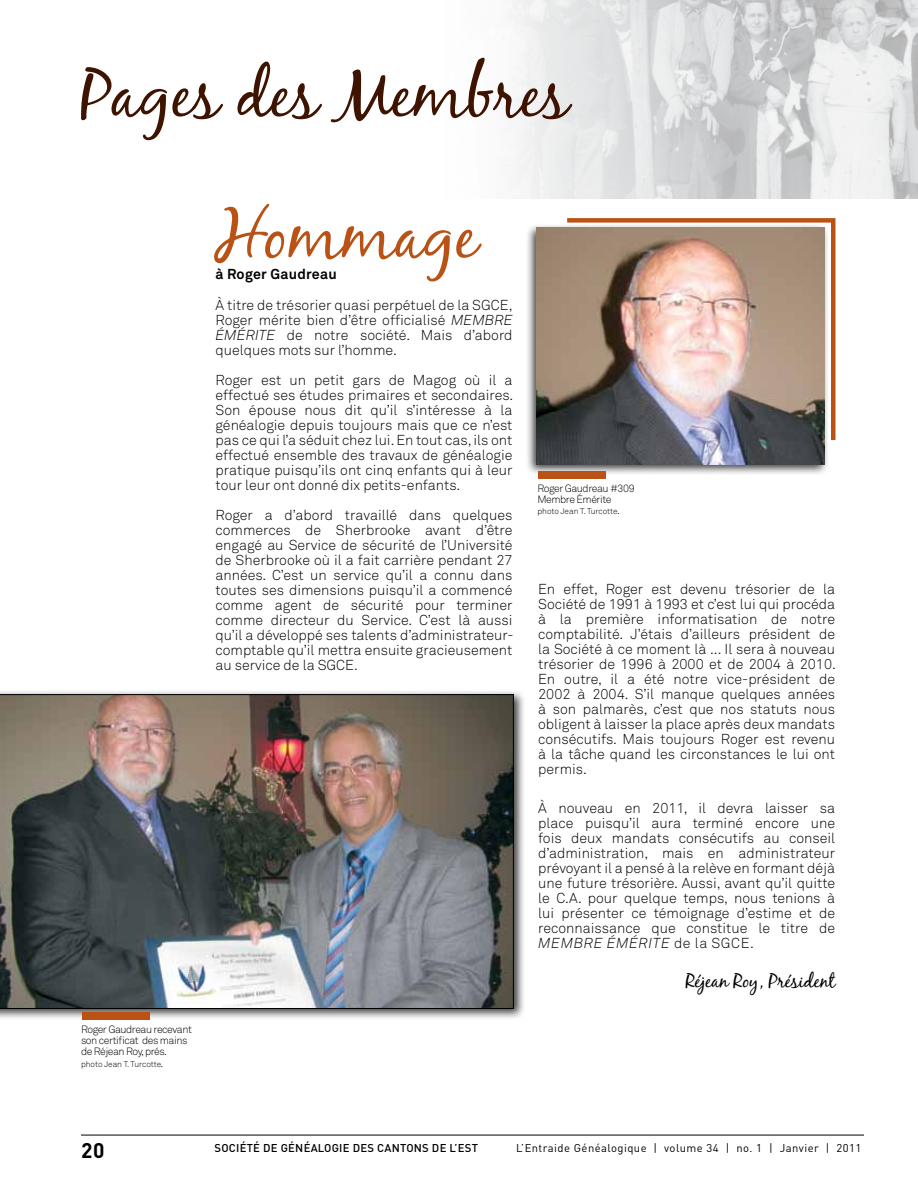
<style>
.page{position:relative;width:918px;height:1188px;background:#fff}
.page>*{position:absolute;margin:0;border:0;box-sizing:border-box;transform-origin:0 0}
.t1{font:67.5px "Black Jack";color:#3e1300}
.t2{font:67.5px "Black Jack";color:#ba5216}
.t3{font:700 21px "DIN";color:#000}
.t4{font:19.5px "Black Jack";color:#000}
.t5{font:300 14.25px/15px "Akkurat";color:#000;text-align:justify}
.t6{font:700 14.25px "Akkurat";letter-spacing:.02em;color:#000}
.t7{font:11.25px "DIN";letter-spacing:.04em;color:#000}
.t8{font:500 11.25px "DIN";letter-spacing:.02em;color:#000}
.t9{font:300 10.5px/11.2px "Akkurat";letter-spacing:-.04em;color:#000}
.t10{font:300 8.25px "Akkurat";color:#000}
.s1{font-style:italic}
.s2{font-style:italic;font-size:10.5px}
</style>
<div class="page">
<hr style="left:81px;top:1135px;width:783px;height:1px;background:#000">
<img style="left:509px;top:0;width:409px;height:198px">
<svg style="left:567px;top:218px;width:269px;height:223px;background:#c6703e"></svg>
<div style="left:525px;top:223px;width:305px;height:253px;background:#000;opacity:.75"></div>
<img style="left:537px;top:228px;width:288px;height:237px">
<div style="left:538px;top:471px;width:68px;height:8px;background:#ba5216"></div>
<div style="left:0;top:689px;width:525px;height:331px;background:#000;opacity:.75"></div>
<img style="left:0;top:694px;width:514px;height:315px">
<div style="left:82px;top:1012px;width:68px;height:8px;background:#ba5216"></div>
<h1 class="t1" style="left:81px;top:53px;width:489px">Pages des Membres</h1>
<h1 class="t2" style="left:216px;top:194px;width:263px">Hommage</h1>
<p class="t6" style="left:216px;top:265px;width:123px">à Roger Gaudreau</p>
<p class="t5" style="left:216px;top:298px;width:299px">À titre de trésorier quasi perpétuel de la SGCE, Roger mérite bien d’être officialisé <span class="s1">MEMBRE ÉMÉRITE</span> de notre société. Mais d’abord quelques mots sur l’homme.</p>
<p class="t5" style="left:216px;top:373px;width:299px">Roger est un petit gars de Magog où il a effectué ses études primaires et secondaires.<br>Son épouse nous dit qu’il s’intéresse à la généalogie depuis toujours mais que ce n’est pas ce qui l’a séduit chez lui. En tout cas, ils ont effectué ensemble des travaux de généalogie pratique puisqu’ils ont cinq enfants qui à leur tour leur ont donné dix petits-enfants.</p>
<p class="t5" style="left:216px;top:508px;width:300px">Roger a d’abord travaillé dans quelques commerces de Sherbrooke avant d’être engagé au Service de sécurité de l’Université de Sherbrooke où il a fait carrière pendant 27 années. C’est un service qu’il a connu dans toutes ses dimensions puisqu’il a commencé comme agent de sécurité pour terminer comme directeur du Service. C’est là aussi qu’il a développé ses talents d’administrateur&shy;comptable qu’il mettra ensuite gracieusement au service de la SGCE.</p>
<p class="t9" style="left:81px;top:1024px;width:113px">Roger Gaudreau recevant son certificat des mains de Réjean Roy, prés.</p>
<p class="t10" style="left:81px;top:1059px;width:85px">photo Jean T. Turcotte<span class="s2">.</span></p>
<p class="t9" style="left:537px;top:483px;width:99px">Roger Gaudreau #309<br>Membre Émérite</p>
<p class="t10" style="left:537px;top:507px;width:85px">photo Jean T. Turcotte<span class="s2">.</span></p>
<p class="t5" style="left:538px;top:582px;width:299px">En effet, Roger est devenu trésorier de la Société de 1991 à 1993 et c’est lui qui procéda à la première informatisation de notre comptabilité. J’étais d’ailleurs président de la Société à ce moment là ... Il sera à nouveau trésorier de 1996 à 2000 et de 2004 à 2010.<br>En outre, il a été notre vice-président de 2002 à 2004. S’il manque quelques années à son palmarès, c’est que nos statuts nous obligent à laisser la place après deux mandats consécutifs. Mais toujours Roger est revenu à la tâche quand les circonstances le lui ont permis.</p>
<p class="t5" style="left:538px;top:801px;width:299px">À nouveau en 2011, il devra laisser sa place puisqu’il aura terminé encore une fois deux mandats consécutifs au conseil d’administration, mais en administrateur prévoyant il a pensé à la relève en formant déjà une future trésorière. Aussi, avant qu’il quitte le C.A. pour quelque temps, nous tenions à lui présenter ce témoignage d’estime et de reconnaissance que constitue le titre de <span class="s1">MEMBRE ÉMÉRITE</span> de la SGCE.</p>
<h3 class="t4" style="left:686px;top:969px;width:151px">Réjean Roy, Président</h3>
<h2 class="t3" style="left:81px;top:1136px;width:25px">20</h2>
<p class="t8" style="left:214px;top:1140px;width:265px">SOCIÉTÉ DE GÉNÉALOGIE DES CANTONS DE L’EST</p>
<p class="t7" style="left:516px;top:1141px;width:347px">L’Entraide Généalogique | volume 34 | no. 1 | Janvier | 2011</p>
</div>
